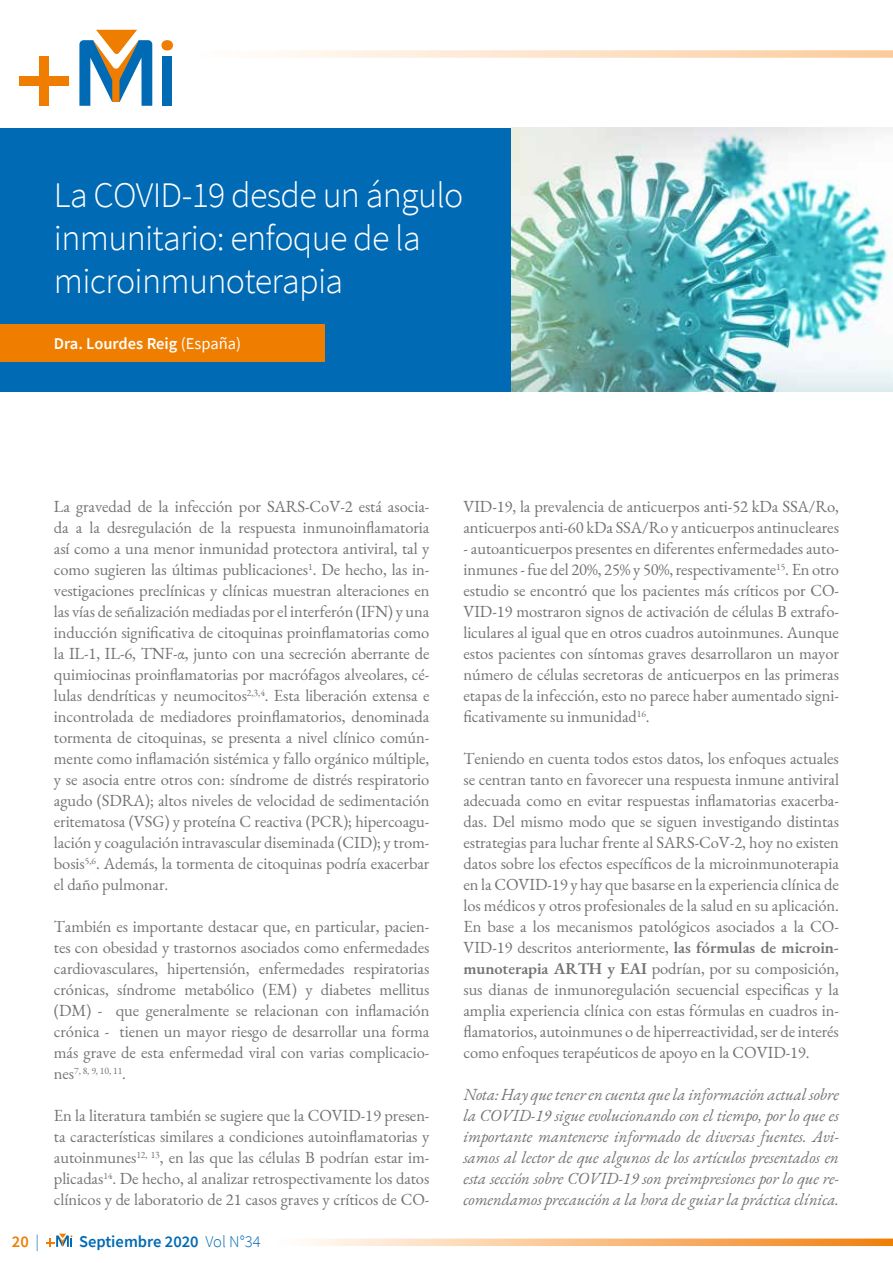
<style>
.page{position:relative;width:893px;height:1263px;background:#fff}
.page>*{position:absolute;margin:0;border:0;box-sizing:border-box;transform-origin:0 0}
.t1{font:300 36px/43.2px "Source Sans Pro";letter-spacing:-.02em;color:#fff}
.t2{font:16.5px/21px "EB Garamond";letter-spacing:-.005em;color:#747373;text-align:justify}
.t3{font:italic 16.5px/21px "EB Garamond";letter-spacing:-.005em;color:#747373;text-align:justify}
.t4{font:600 16.5px "Source Sans Pro";color:#fff}
.t5{font:600 16.5px "Source Sans Pro";color:#006ab4}
.t6{font:600 16.5px "Source Sans Pro";color:#ef7d00}
.t7{font:9.6px "EB Garamond";color:#747373}
.s1{font-weight:400}
.s2{font-size:16.5px}
.s3{font-weight:300;color:#006ab4}
.s4{font-weight:300}
.s5{font-weight:600}
</style>
<div class="page">
<svg style="left:268px;top:50px;width:625px;height:8px;background:#fde3ca"></svg>
<svg style="left:79px;top:30px;width:73px;height:76px"></svg>
<div style="left:162px;top:56px;width:10px;height:50px;background:#006ab4"></div>
<div style="left:39px;top:56px;width:10px;height:50px;background:#ef7d00"></div>
<div style="left:20px;top:76px;width:49px;height:10px;background:#ef7d00"></div>
<svg style="left:161px;top:40px;width:12px;height:11px"></svg>
<svg style="left:46px;top:1233px;width:26px;height:14px"></svg>
<svg style="left:304px;top:1238px;width:589px;height:8px;background:#f9c28b"></svg>
<div style="left:0;top:128px;width:511px;height:264px;background:#006ab4"></div>
<div style="left:0;top:324px;width:324px;height:37px;background:#ef7d00"></div>
<img style="left:511px;top:128px;width:382px;height:264px">
<h1 class="t1" style="left:54px;top:174px;width:411px">La COVID-19 desde un ángulo inmunitario: enfoque de la microinmunoterapia</h1>
<p class="t4" style="left:54px;top:332px;width:189px">Dra. Lourdes Reig <span class="s1">(España)</span></p>
<p class="t2" style="left:54px;top:496px;width:377px">La gravedad de la infección por SARS-CoV-2 está asocia&shy;da a la desregulación de la respuesta inmunoinflamatoria así como a una menor inmunidad protectora antiviral, tal y como sugieren las últimas publicaciones<sup>1</sup>. De hecho, las in&shy;vestigaciones preclínicas y clínicas muestran alteraciones en las vías de señalización mediadas por el interferón (IFN) y una inducción significativa de citoquinas proinflamatorias como la IL-1, IL-6, TNF-α, junto con una secreción aberrante de quimiocinas proinflamatorias por macrófagos alveolares, cé&shy;lulas dendríticas y neumocitos<sup>2,3,4</sup>. Esta liberación extensa e incontrolada de mediadores proinflamatorios, denominada tormenta de citoquinas, se presenta a nivel clínico común&shy;mente como inflamación sistémica y fallo orgánico múltiple, y se asocia entre otros con: síndrome de distrés respiratorio agudo (SDRA); altos niveles de velocidad de sedimentación eritematosa (VSG) y proteína C reactiva (PCR); hipercoagu&shy;lación y coagulación intravascular diseminada (CID); y trom&shy;bosis<sup>5,6</sup>. Además, la tormenta de citoquinas podría exacerbar el daño pulmonar.</p>
<p class="t2" style="left:54px;top:916px;width:377px">También es importante destacar que, en particular, pacien&shy;tes con obesidad y trastornos asociados como enfermedades cardiovasculares, hipertensión, enfermedades respiratorias crónicas, síndrome metabólico (EM) y diabetes mellitus (DM) - que generalmente se relacionan con inflamación crónica - tienen un mayor riesgo de desarrollar una forma más grave de esta enfermedad viral con varias complicacio-</p>
<p class="t7" style="left:54px;top:1064px;width:74px"><span class="s2">nes</span>7, 8, 9, 10, 11<span class="s2">.</span></p>
<p class="t2" style="left:54px;top:1105px;width:377px">En la literatura también se sugiere que la COVID-19 presen&shy;ta características similares a condiciones autoinflamatorias y autoinmunes<sup>12,</sup> <sup>13</sup>, en las que las células B podrían estar im&shy;plicadas<sup>14</sup>. De hecho, al analizar retrospectivamente los datos clínicos y de laboratorio de 21 casos graves y críticos de CO-</p>
<p class="t6" style="left:12px;top:1230px;width:29px">20 <span class="s3">|</span></p>
<p class="t5" style="left:79px;top:1230px;width:183px">Septiembre 2020 <span class="s4">Vol N°34</span></p>
<p class="t2" style="left:463px;top:496px;width:377px">VID-19, la prevalencia de anticuerpos anti-52 kDa SSA/Ro, anticuerpos anti-60 kDa SSA/Ro y anticuerpos antinucleares</p>
<p class="t2" style="left:463px;top:538px;width:377px">- autoanticuerpos presentes en diferentes enfermedades auto&shy;inmunes - fue del 20%, 25% y 50%, respectivamente<sup>15</sup>. En otro estudio se encontró que los pacientes más críticos por CO-VID-19 mostraron signos de activación de células B extrafo&shy;liculares al igual que en otros cuadros autoinmunes. Aunque estos pacientes con síntomas graves desarrollaron un mayor número de células secretoras de anticuerpos en las primeras etapas de la infección, esto no parece haber aumentado signi&shy;ficativamente su inmunidad<sup>16</sup>.</p>
<p class="t2" style="left:463px;top:748px;width:377px">Teniendo en cuenta todos estos datos, los enfoques actuales se centran tanto en favorecer una respuesta inmune antiviral adecuada como en evitar respuestas inflamatorias exacerba&shy;das. Del mismo modo que se siguen investigando distintas estrategias para luchar frente al SARS-CoV-2, hoy no existen datos sobre los efectos específicos de la microinmunoterapia en la COVID-19 y hay que basarse en la experiencia clínica de los médicos y otros profesionales de la salud en su aplicación.<br>En base a los mecanismos patológicos asociados a la CO-VID-19 descritos anteriormente, <span class="s5">las fórmulas de microin&shy;munoterapia ARTH y EAI</span> podrían, por su composición, sus dianas de inmunoregulación secuencial especificas y la amplia experiencia clínica con estas fórmulas en cuadros in&shy;flamatorios, autoinmunes o de hiperreactividad, ser de interés como enfoques terapéuticos de apoyo en la COVID-19.</p>
<p class="t3" style="left:463px;top:1084px;width:377px">Nota: Hay que tener en cuenta que la información actual sobre la COVID-19 sigue evolucionando con el tiempo, por lo que es importante mantenerse informado de diversas fuentes. Avi&shy;samos al lector de que algunos de los artículos presentados en esta sección sobre COVID-19 son preimpresiones por lo que re&shy;comendamos precaución a la hora de guiar la práctica clínica.</p>
</div>
